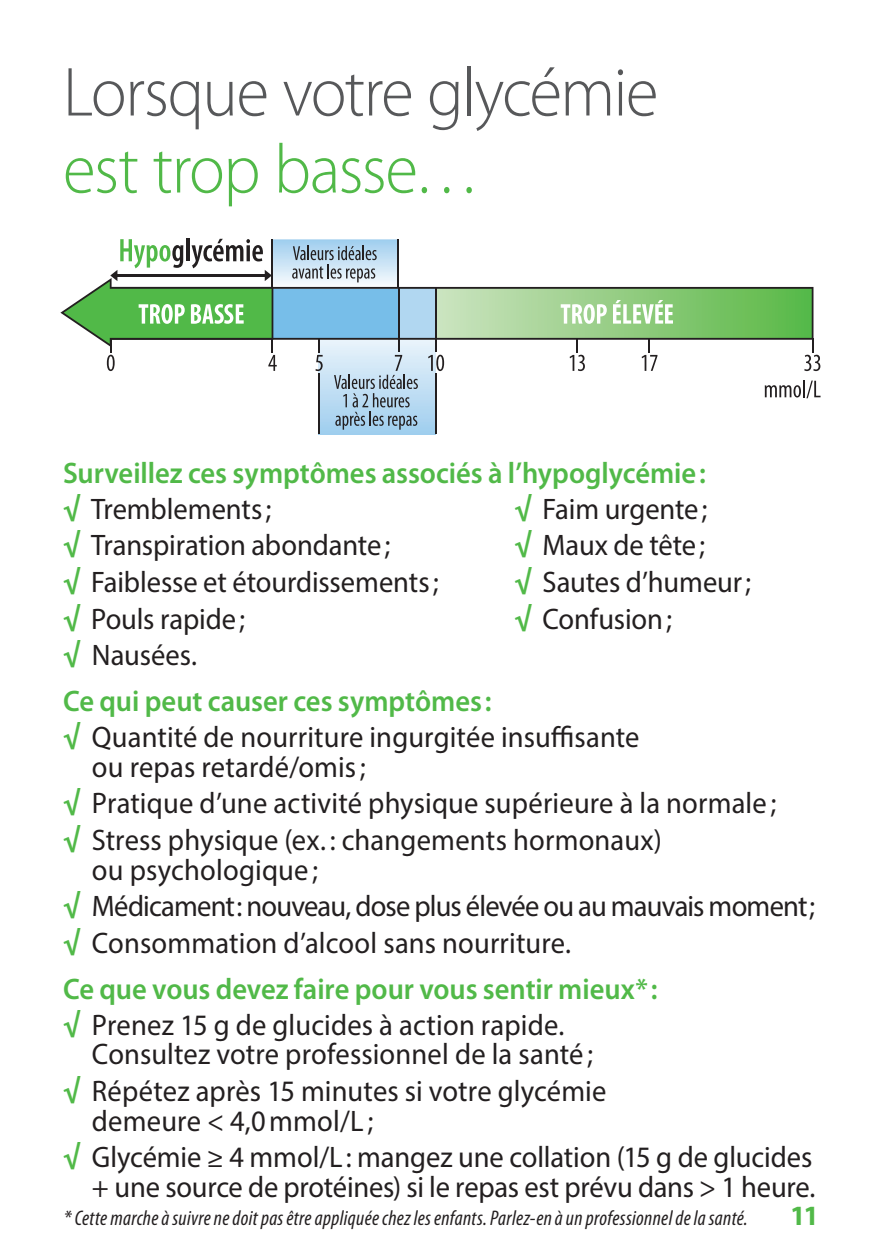
<style>
.page{position:relative;width:882px;height:1260px;background:#fff}
.page>*{position:absolute;margin:0;border:0;box-sizing:border-box;transform-origin:0 0}
.Grand_titre{font:300 70px/77px "Myriad Pro";letter-spacing:-.025em;color:#57585a;scale:.96 1}
.Texte_indent{font:29.75px/29.8px "Myriad Pro";color:#231f20;scale:.96 1}
.Texte_indent-2{font:600 29.75px "Myriad Pro";color:#51b948;scale:.96 1}
.Texte_indent-3{font:29.75px "Myriad Pro";letter-spacing:-.025em;color:#231f20;scale:.96 1}
.t1{font:700 28px "Myriad Pro";color:#51b948}
.t2{font:italic condensed 21.35px "Myriad Pro";letter-spacing:.015em;color:#231f20}
.s1{color:#51b948}
.s2{font-weight:700;color:#51b948}
</style>
<div class="page">
<div style="left:319px;top:339px;width:117px;height:95px;background:#a0cfee"></div>
<hr style="left:435px;top:373px;width:1px;height:61px;background:#231f20">
<hr style="left:319px;top:374px;width:1px;height:60px;background:#231f20">
<svg style="left:60px;top:239px;width:761px;height:191px"></svg>
<p class="Grand_titre" style="left:63px;top:53px;width:622px">Lorsque votre glycémie <span class="s1">est trop basse…</span></p>
<p class="Texte_indent-2" style="left:63px;top:454px;width:671px">Surveillez ces symptômes associés à l’hypoglycémie:</p>
<p class="Texte_indent" style="left:63px;top:493px;width:219px"><span class="s2">√</span> Tremblements;</p>
<p class="Texte_indent" style="left:514px;top:493px;width:203px"><span class="s2">√</span> Faim urgente;</p>
<p class="Texte_indent" style="left:63px;top:530px;width:342px"><span class="s2">√</span> Transpiration abondante;</p>
<p class="Texte_indent" style="left:514px;top:530px;width:200px"><span class="s2">√</span> Maux de tête;</p>
<p class="Texte_indent" style="left:63px;top:567px;width:393px"><span class="s2">√</span> Faiblesse et étourdissements;</p>
<p class="Texte_indent" style="left:514px;top:567px;width:248px"><span class="s2">√</span> Sautes d’humeur;</p>
<p class="Texte_indent" style="left:63px;top:603px;width:191px"><span class="s2">√</span> Pouls rapide;</p>
<p class="Texte_indent" style="left:514px;top:603px;width:166px"><span class="s2">√</span> Confusion;</p>
<p class="Texte_indent" style="left:63px;top:640px;width:141px"><span class="s2">√</span> Nausées.</p>
<p class="Texte_indent-2" style="left:63px;top:682px;width:448px">Ce qui peut causer ces symptômes:</p>
<p class="Texte_indent" style="left:92px;top:722px;width:572px;text-indent:-29px"><span class="s2">√</span> Quantité de nourriture ingurgitée insuffisante ou repas retardé/omis;</p>
<p class="Texte_indent" style="left:63px;top:788px;width:745px"><span class="s2">√</span> Pratique d’une activité physique supérieure à la normale;</p>
<p class="Texte_indent" style="left:92px;top:825px;width:595px;text-indent:-29px"><span class="s2">√</span> Stress physique (ex. : changements hormonaux) ou psychologique;</p>
<p class="Texte_indent-3" style="left:63px;top:888px;width:785px"><span class="s2">√</span> Médicament: nouveau, dose plus élevée ou au mauvais moment;</p>
<p class="Texte_indent" style="left:63px;top:928px;width:531px"><span class="s2">√</span> Consommation d’alcool sans nourriture.</p>
<p class="Texte_indent-2" style="left:63px;top:970px;width:621px">Ce que vous devez faire pour vous sentir mieux*:</p>
<p class="Texte_indent" style="left:92px;top:1009px;width:523px;text-indent:-29px"><span class="s2">√</span> Prenez 15 g de glucides à action rapide.<br>Consultez votre professionnel de la santé ;</p>
<p class="Texte_indent" style="left:92px;top:1076px;width:538px;text-indent:-29px"><span class="s2">√</span> Répétez après 15 minutes si votre glycémie demeure &lt; 4,0mmol/L ;</p>
<p class="Texte_indent" style="left:63px;top:1142px;width:785px;text-align:right"><span class="s2">√</span> Glycémie ≥ 4 mmol/L: mangez une collation (15 g de glucides + une source de protéines) si le repas est prévu dans &gt; 1 heure.</p>
<p class="t2" style="left:64px;top:1205px;width:686px">* Cette marche à suivre ne doit pas être appliquée chez les enfants. Parlez-en à un professionnel de la santé.</p>
<p class="t1" style="left:790px;top:1197px;width:30px">11</p>
</div>
